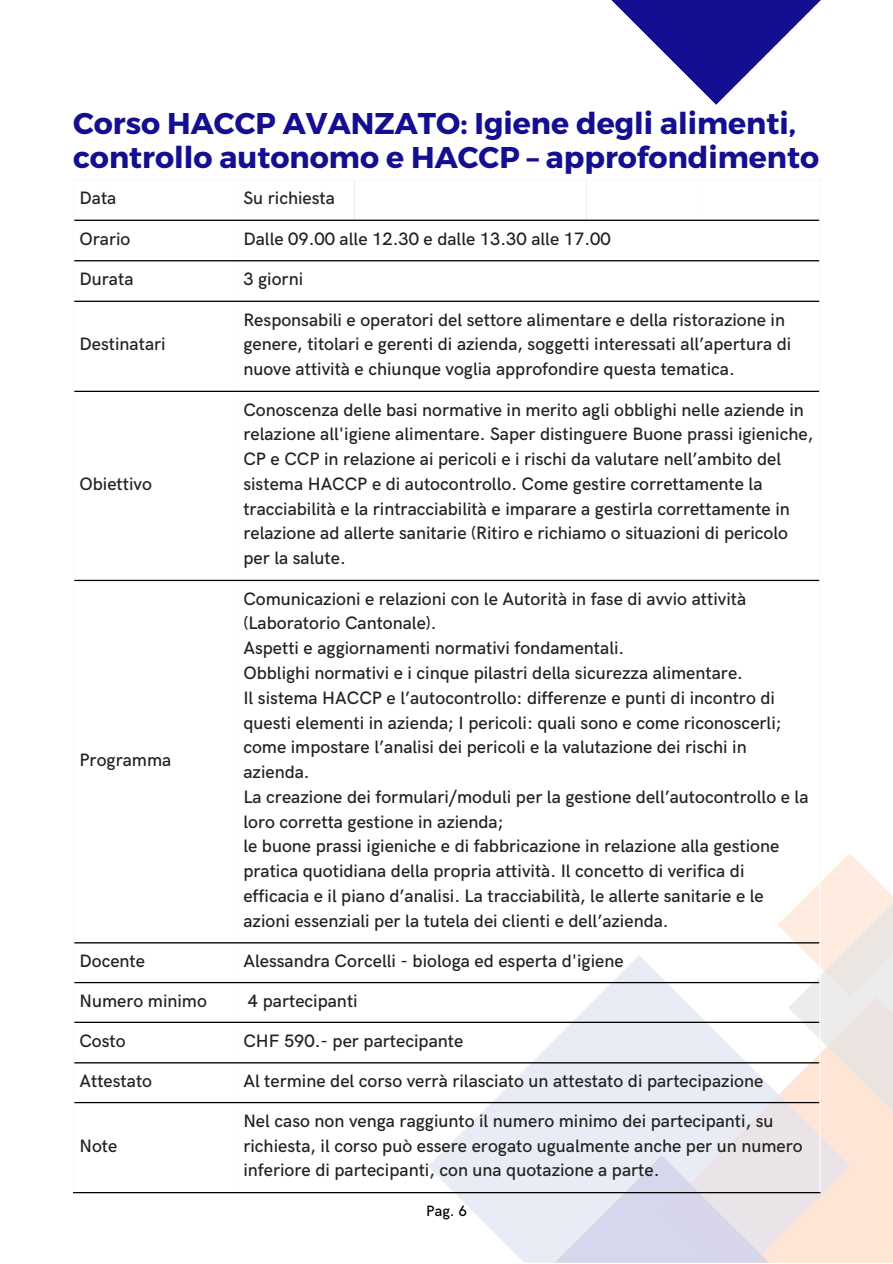
<style>
.page{position:relative;width:893px;height:1264px;background:#fff}
.page>*{position:absolute;margin:0;border:0;box-sizing:border-box;transform-origin:0 0}
.t1{font:700 30px/33.8px "Montserrat";color:#140e91}
.t2{font:500 18px/24.8px "HK Grotesk";color:#222}
.t3{font:500 15px "HK Grotesk";color:#000}
</style>
<div class="page">
<div style="left:850px;top:1149px;width:42px;height:113px;background:#ffe5d5"></div>
<svg style="left:777px;top:853px;width:115px;height:296px"></svg>
<svg style="left:428px;top:954px;width:422px;height:308px"></svg>
<svg style="left:554px;top:1155px;width:214px;height:107px;background:#dfdeed"></svg>
<hr style="left:819px;top:180px;width:1px;height:1011px;background:#fff">
<hr style="left:74px;top:220px;width:745px;height:1px;background:#000">
<hr style="left:74px;top:260px;width:745px;height:1px;background:#000">
<hr style="left:74px;top:301px;width:745px;height:1px;background:#000">
<hr style="left:74px;top:391px;width:745px;height:1px;background:#000">
<hr style="left:74px;top:580px;width:745px;height:1px;background:#000">
<hr style="left:74px;top:942px;width:745px;height:1px;background:#000">
<hr style="left:74px;top:981px;width:745px;height:2px;background:#000">
<hr style="left:74px;top:1021px;width:745px;height:1px;background:#000">
<hr style="left:74px;top:1062px;width:745px;height:1px;background:#000">
<hr style="left:74px;top:1101px;width:745px;height:2px;background:#000">
<hr style="left:73px;top:1191px;width:747px;height:2px;background:#000">
<svg style="left:611px;top:0;width:210px;height:105px"></svg>
<p class="t1" style="left:73px;top:105px;width:747px">Corso HACCP AVANZATO: Igiene degli alimenti, controllo autonomo e HACCP – approfondimento</p>
<h1 class="t2" style="left:79px;top:186px;width:38px">Data</h1>
<p class="t2" style="left:243px;top:186px;width:93px">Su richiesta</p>
<p class="t2" style="left:79px;top:227px;width:52px">Orario</p>
<p class="t2" style="left:243px;top:227px;width:369px">Dalle 09.00 alle 12.30 e dalle 13.30 alle 17.00</p>
<p class="t2" style="left:79px;top:267px;width:55px">Durata</p>
<p class="t2" style="left:243px;top:267px;width:61px">3 giorni</p>
<p class="t2" style="left:79px;top:332px;width:88px">Destinatari</p>
<p class="t2" style="left:79px;top:472px;width:74px">Obiettivo</p>
<p class="t2" style="left:79px;top:748px;width:93px">Programma</p>
<p class="t2" style="left:243px;top:308px;width:549px">Responsabili e operatori del settore alimentare e della ristorazione in genere, titolari e gerenti di azienda, soggetti interessati all’apertura di nuove attività e chiunque voglia approfondire questa tematica.</p>
<p class="t2" style="left:243px;top:398px;width:571px">Conoscenza delle basi normative in merito agli obblighi nelle aziende in relazione all'igiene alimentare. Saper distinguere Buone prassi igieniche, CP e CCP in relazione ai pericoli e i rischi da valutare nell’ambito del sistema HACCP e di autocontrollo. Come gestire correttamente la tracciabilità e la rintracciabilità e imparare a gestirla correttamente in relazione ad allerte sanitarie (Ritiro e richiamo o situazioni di pericolo per la salute.</p>
<p class="t2" style="left:243px;top:587px;width:504px">Comunicazioni e relazioni con le Autorità in fase di avvio attività (Laboratorio Cantonale).</p>
<p class="t2" style="left:243px;top:636px;width:382px">Aspetti e aggiornamenti normativi fondamentali.</p>
<p class="t2" style="left:243px;top:661px;width:501px">Obblighi normativi e i cinque pilastri della sicurezza alimentare.</p>
<p class="t2" style="left:243px;top:686px;width:539px">Il sistema HACCP e l’autocontrollo: differenze e punti di incontro di questi elementi in azienda; I pericoli: quali sono e come riconoscerli; come impostare l’analisi dei pericoli e la valutazione dei rischi in azienda.</p>
<p class="t2" style="left:243px;top:785px;width:566px">La creazione dei formulari/moduli per la gestione dell’autocontrollo e la loro corretta gestione in azienda;</p>
<p class="t2" style="left:243px;top:834px;width:537px">le buone prassi igieniche e di fabbricazione in relazione alla gestione pratica quotidiana della propria attività. Il concetto di verifica di efficacia e il piano d’analisi. La tracciabilità, le allerte sanitarie e le azioni essenziali per la tutela dei clienti e dell’azienda.</p>
<p class="t2" style="left:79px;top:949px;width:67px">Docente</p>
<p class="t2" style="left:243px;top:949px;width:382px">Alessandra Corcelli - biologa ed esperta d'igiene</p>
<p class="t2" style="left:79px;top:989px;width:129px">Numero minimo</p>
<p class="t2" style="left:248px;top:989px;width:111px">4 partecipanti</p>
<p class="t2" style="left:79px;top:1028px;width:48px">Costo</p>
<p class="t2" style="left:243px;top:1028px;width:221px">CHF 590.- per partecipante</p>
<p class="t2" style="left:79px;top:1069px;width:74px">Attestato</p>
<p class="t2" style="left:243px;top:1069px;width:521px">Al termine del corso verrà rilasciato un attestato di partecipazione</p>
<p class="t2" style="left:79px;top:1133px;width:39px">Note</p>
<p class="t2" style="left:243px;top:1109px;width:561px">Nel caso non venga raggiunto il numero minimo dei partecipanti, su richiesta, il corso può essere erogato ugualmente anche per un numero inferiore di partecipanti, con una quotazione a parte.</p>
<p class="t3" style="left:426px;top:1202px;width:42px">Pag. 6</p>
</div>
